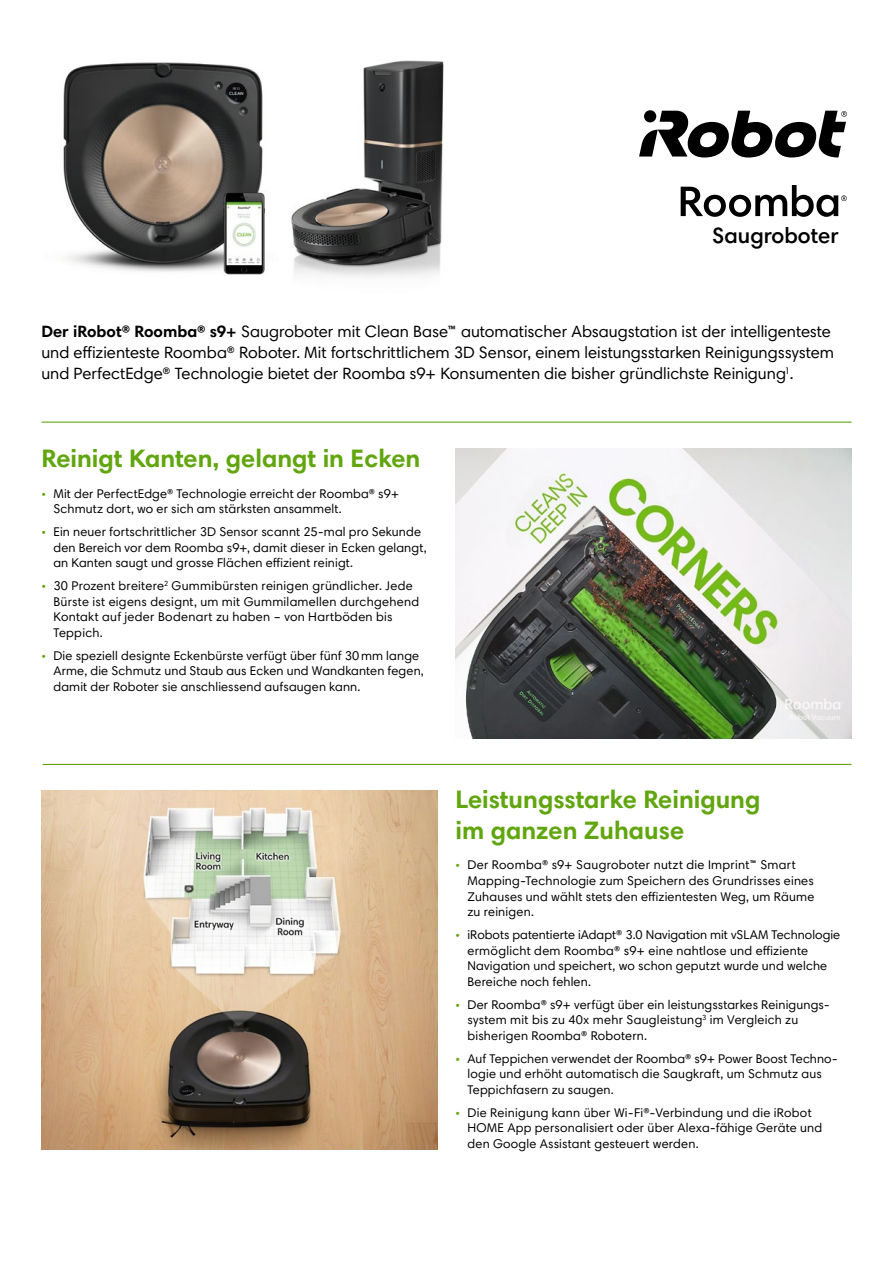
<style>
.page{position:relative;width:893px;height:1263px;background:#fff}
.page>*{position:absolute;margin:0;border:0;box-sizing:border-box;transform-origin:0 0}
.t1{font:700 25.5px/30.6px "Harmonia Sans Pro";color:#61a60e}
.t2{font:600 22.2px "Harmonia Sans Pro";color:#000}
.t3{font:16.5px/21px "Harmonia Sans Pro";color:#000}
.t4{font:12.75px/15.8px "Harmonia Sans Pro";letter-spacing:.015em;color:#000}
.s1{font-weight:700}
.s2{font-size:12px;color:#61a60e}
</style>
<div class="page">
<hr style="left:43px;top:764px;width:808px;height:1px;background:#61a60e">
<hr style="left:41px;top:421px;width:810px;height:2px;background:#61a60e">
<img style="left:41px;top:790px;width:396px;height:359px">
<img style="left:291px;top:60px;width:153px;height:217px">
<img style="left:63px;top:62px;width:202px;height:213px">
<img style="left:455px;top:448px;width:396px;height:290px">
<svg style="left:639px;top:111px;width:208px;height:47px"></svg>
<svg style="left:681px;top:185px;width:166px;height:32px"></svg>
<h2 class="t2" style="left:712px;top:221px;width:128px">Saugroboter</h2>
<p class="t3" style="left:41px;top:321px;width:794px"><span class="s1">Der iRobot® Roomba® s9+</span> Saugroboter mit Clean Base™ automatischer Absaugstation ist der intelligenteste und effizienteste Roomba® Roboter. Mit fortschrittlichem 3D Sensor, einem leistungsstarken Reinigungssystem und PerfectEdge® Technologie bietet der Roomba s9+ Konsumenten die bisher gründlichste Reinigung<sup>1</sup>.</p>
<h1 class="t1" style="left:41px;top:442px;width:380px">Reinigt Kanten, gelangt in Ecken</h1>
<p class="t4" style="left:53px;top:485px;width:347px;text-indent:-12px"><span class="s2">•</span> Mit der PerfectEdge® Technologie erreicht der Roomba® s9+<br>Schmutz dort, wo er sich am stärksten ansammelt.</p>
<p class="t4" style="left:53px;top:523px;width:375px;text-indent:-12px"><span class="s2">•</span> Ein neuer fortschrittlicher 3D Sensor scannt 25-mal pro Sekunde den Bereich vor dem Roomba s9+, damit dieser in Ecken gelangt, an Kanten saugt und grosse Flächen effizient reinigt.</p>
<p class="t4" style="left:53px;top:577px;width:367px;text-indent:-12px"><span class="s2">•</span> 30 Prozent breitere<sup>2</sup> Gummibürsten reinigen gründlicher. Jede Bürste ist eigens designt, um mit Gummilamellen durchgehend Kontakt auf jeder Bodenart zu haben – von Hartböden bis Teppich.</p>
<p class="t4" style="left:53px;top:647px;width:372px;text-indent:-12px"><span class="s2">•</span> Die speziell designte Eckenbürste verfügt über fünf 30mm lange<br>Arme, die Schmutz und Staub aus Ecken und Wandkanten fegen, damit der Roboter sie anschliessend aufsaugen kann.</p>
<h1 class="t1" style="left:455px;top:783px;width:306px">Leistungsstarke Reinigung im ganzen Zuhause</h1>
<p class="t4" style="left:467px;top:857px;width:348px;text-indent:-12px"><span class="s2">•</span> Der Roomba® s9+ Saugroboter nutzt die Imprint™ Smart Mapping-Technologie zum Speichern des Grundrisses eines Zuhauses und wählt stets den effizientesten Weg, um Räume zu reinigen.</p>
<p class="t4" style="left:467px;top:926px;width:374px;text-indent:-12px"><span class="s2">•</span> iRobots patentierte iAdapt® 3.0 Navigation mit vSLAM Technologie ermöglicht dem Roomba® s9+ eine nahtlose und effiziente Navigation und speichert, wo schon geputzt wurde und welche Bereiche noch fehlen.</p>
<p class="t4" style="left:467px;top:996px;width:364px;text-indent:-12px"><span class="s2">•</span> Der Roomba® s9+ verfügt über ein leistungsstarkes Reinigungs&shy;system mit bis zu 40x mehr Saugleistung<sup>3</sup> im Vergleich zu bisherigen Roomba® Robotern.</p>
<p class="t4" style="left:467px;top:1050px;width:372px;text-indent:-12px"><span class="s2">•</span> Auf Teppichen verwendet der Roomba® s9+ Power Boost Techno&shy;logie und erhöht automatisch die Saugkraft, um Schmutz aus<br>Teppichfasern zu saugen.</p>
<p class="t4" style="left:467px;top:1104px;width:356px;text-indent:-12px"><span class="s2">•</span> Die Reinigung kann über Wi-Fi®-Verbindung und die iRobot<br>HOME App personalisiert oder über Alexa-fähige Geräte und den Google Assistant gesteuert werden.</p>
</div>
